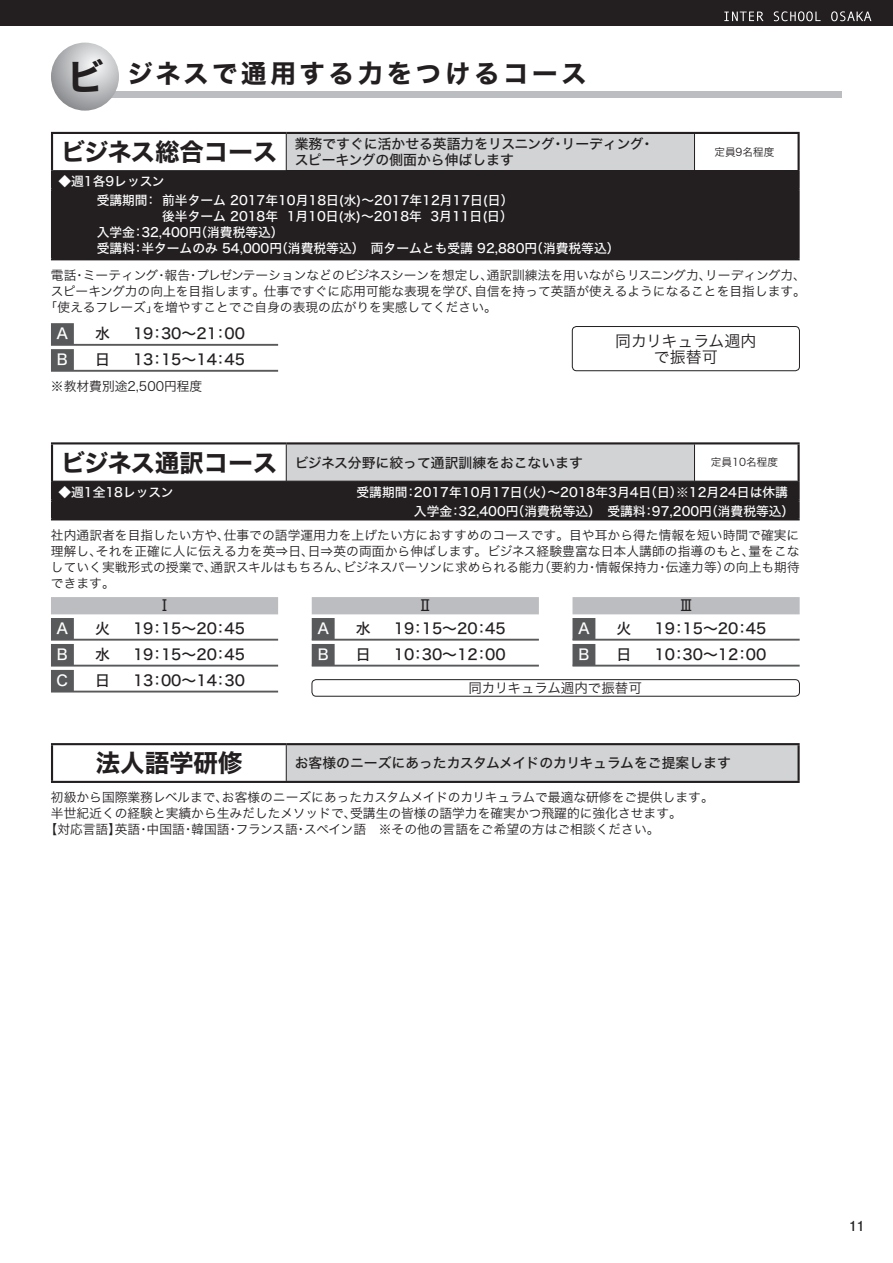
<style>
.page{position:relative;width:893px;height:1263px;background:#fff}
.page>*{position:absolute;margin:0;border:0;box-sizing:border-box;transform-origin:0 0}
.t1{font:25.5px "Hira Kaku Std W7 90 msp RKSJ H";letter-spacing:.14em;color:#231f20}
.t2{font:24.45px "Hira Kaku Std W7 90 msp RKSJ H";color:#231f20}
.t3{font:15.9px/15.9px "Hira Kaku Std W3 90 msp RKSJ H";color:#231f20;text-align:center}
.t4{font:14.85px "Hira Kaku Std W5 90 msp RKSJ H";color:#231f20}
.t5{font:14.85px "Hira Kaku Std W5 90 msp RKSJ H";color:#fff}
.t6{font:14.85px "Shin Go Pro Regular 90 msp RKSJ H";color:#231f20}
.t7{font:13.8px/15.9px "Hira Kaku Std W5 90 msp RKSJ H";color:#231f20}
.t8{font:13.8px "Futo Go B101 Pro Bold 90 msp RKSJ H";color:#231f20}
.t9{font:13.5px "Hira Kaku Std W3 90 msp RKSJ H";color:#231f20}
.t10{font:12.75px/15.9px "Hira Kaku Std W3 90 msp RKSJ H";color:#231f20;text-align:justify}
.t11{font:12.75px/19.2px "Hira Kaku Std W5 90 msp RKSJ H";color:#fff}
.t12{font:10.65px "Hira Kaku Std W3 90 msp RKSJ H";color:#231f20}
.s1{font-size:37.2px}
.s2{font-family:"Hira Kaku Std W7 90 msp RKSJ H";font-size:24.45px}
</style>
<div class="page">
<div style="left:0;top:0;width:893px;height:26px;background:#231f20"></div>
<svg style="left:724px;top:11px;width:147px;height:10px"></svg>
<div style="left:106px;top:91px;width:736px;height:7px;background:#bbbdc0"></div>
<svg style="left:51px;top:43px;width:68px;height:68px;background:#bdbfc1"></svg>
<div style="left:286px;top:133px;width:408px;height:38px;background:#d1d3d4"></div>
<div style="left:53px;top:171px;width:744px;height:87px;background:#231f20"></div>
<div style="left:286px;top:171px;width:512px;height:19px;background:#231f20"></div>
<hr style="left:51px;top:132px;width:235px;height:2px;background:#231f20">
<hr style="left:51px;top:134px;width:2px;height:37px;background:#231f20">
<hr style="left:286px;top:132px;width:514px;height:2px;background:#231f20">
<hr style="left:797px;top:134px;width:3px;height:37px;background:#231f20">
<svg style="left:51px;top:171px;width:2px;height:18px"></svg>
<hr style="left:51px;top:189px;width:235px;height:2px;background:#231f20">
<hr style="left:51px;top:191px;width:2px;height:67px;background:#231f20">
<hr style="left:286px;top:189px;width:514px;height:2px;background:#231f20">
<hr style="left:51px;top:258px;width:749px;height:2px;background:#231f20">
<hr style="left:286px;top:134px;width:1px;height:36px;background:#231f20">
<hr style="left:694px;top:134px;width:1px;height:36px;background:#231f20">
<hr style="left:53px;top:170px;width:233px;height:1px;background:#231f20">
<hr style="left:286px;top:170px;width:408px;height:1px;background:#231f20">
<hr style="left:694px;top:170px;width:103px;height:1px;background:#231f20">
<hr style="left:797px;top:171px;width:3px;height:18px;background:#231f20">
<hr style="left:797px;top:191px;width:3px;height:67px;background:#231f20">
<hr style="left:51px;top:344px;width:227px;height:2px;background:#58595b">
<div style="left:51px;top:323px;width:23px;height:22px;background:#58595b"></div>
<hr style="left:51px;top:370px;width:227px;height:2px;background:#58595b">
<div style="left:51px;top:349px;width:23px;height:22px;background:#58595b"></div>
<div style="left:572px;top:326px;width:228px;height:45px;border:1px solid #231f20;border-radius:4px"></div>
<div style="left:286px;top:744px;width:512px;height:38px;background:#d1d3d4"></div>
<hr style="left:286px;top:745px;width:1px;height:36px;background:#231f20">
<hr style="left:51px;top:743px;width:235px;height:2px;background:#231f20">
<hr style="left:51px;top:745px;width:2px;height:36px;background:#231f20">
<hr style="left:286px;top:743px;width:514px;height:2px;background:#231f20">
<hr style="left:797px;top:745px;width:3px;height:36px;background:#231f20">
<hr style="left:51px;top:781px;width:749px;height:2px;background:#231f20">
<div style="left:286px;top:443px;width:408px;height:38px;background:#d1d3d4"></div>
<hr style="left:51px;top:442px;width:235px;height:2px;background:#231f20">
<hr style="left:51px;top:444px;width:2px;height:37px;background:#231f20">
<hr style="left:286px;top:442px;width:514px;height:2px;background:#231f20">
<hr style="left:797px;top:444px;width:3px;height:37px;background:#231f20">
<div style="left:51px;top:481px;width:746px;height:37px;background:#231f20"></div>
<hr style="left:286px;top:499px;width:514px;height:2px;background:#231f20">
<hr style="left:51px;top:518px;width:749px;height:2px;background:#231f20">
<hr style="left:286px;top:444px;width:1px;height:37px;background:#231f20">
<hr style="left:694px;top:444px;width:1px;height:37px;background:#231f20">
<hr style="left:53px;top:481px;width:233px;height:1px;background:#231f20">
<hr style="left:286px;top:481px;width:511px;height:1px;background:#231f20">
<hr style="left:797px;top:481px;width:3px;height:18px;background:#231f20">
<hr style="left:797px;top:501px;width:3px;height:17px;background:#231f20">
<div style="left:51px;top:597px;width:227px;height:17px;background:#bbbdc0"></div>
<hr style="left:51px;top:639px;width:227px;height:2px;background:#58595b">
<div style="left:51px;top:618px;width:23px;height:22px;background:#58595b"></div>
<hr style="left:51px;top:665px;width:227px;height:2px;background:#58595b">
<div style="left:51px;top:644px;width:23px;height:22px;background:#58595b"></div>
<hr style="left:51px;top:691px;width:227px;height:2px;background:#58595b">
<div style="left:51px;top:670px;width:23px;height:22px;background:#58595b"></div>
<div style="left:312px;top:597px;width:227px;height:17px;background:#bbbdc0"></div>
<hr style="left:312px;top:639px;width:227px;height:2px;background:#58595b">
<div style="left:312px;top:618px;width:23px;height:22px;background:#58595b"></div>
<hr style="left:312px;top:665px;width:227px;height:2px;background:#58595b">
<div style="left:312px;top:644px;width:23px;height:22px;background:#58595b"></div>
<div style="left:572px;top:597px;width:228px;height:17px;background:#bbbdc0"></div>
<hr style="left:572px;top:639px;width:228px;height:2px;background:#58595b">
<div style="left:572px;top:618px;width:23px;height:22px;background:#58595b"></div>
<hr style="left:572px;top:665px;width:228px;height:2px;background:#58595b">
<div style="left:572px;top:644px;width:23px;height:22px;background:#58595b"></div>
<div style="left:312px;top:679px;width:488px;height:17px;border:1px solid #231f20;border-radius:4px"></div>
<h1 class="t1" style="left:66px;top:64px;width:522px"><span class="s1">ビ</span> ジネスで通用する力をつけるコース</h1>
<h2 class="t2" style="left:61px;top:143px;width:218px">ビジネス総合コース</h2>
<p class="t7" style="left:295px;top:138px;width:361px">業務ですぐに活かせる英語力をリスニング・リーディング・スピーキングの側面から伸ばします</p>
<p class="t12" style="left:714px;top:148px;width:62px">定員9名程度</p>
<p class="t11" style="left:97px;top:173px;width:418px;text-indent:-38px">◆週1各9レッスン<br>受講期間： 前半ターム 2017年10月18日(水)～2017年12月17日(日）</p>
<p class="t11" style="left:97px;top:210px;width:524px;line-height:15.9px;text-indent:65px">後半ターム 2018年 1月10日(水)～2018年 3月11日(日）<br>入学金：32,400円（消費税等込）<br>受講料：半タームのみ 54,000円（消費税等込）　両タームとも受講 92,880円（消費税等込）</p>
<p class="t10" style="left:51px;top:269px;width:756px">電話・ミーティング・報告・プレゼンテーションなどのビジネスシーンを想定し、通訳訓練法を用いながらリスニング力、リーディング力、</p>
<p class="t10" style="left:51px;top:285px;width:756px">スピーキング力の向上を目指します。仕事ですぐに応用可能な表現を学び、自信を持って英語が使えるようになることを目指します。</p>
<p class="t10" style="left:45px;top:301px;width:454px">「使えるフレーズ」を増やすことでご自身の表現の広がりを実感してください。</p>
<p class="t5" style="left:57px;top:328px;width:13px">A</p>
<p class="t4" style="left:95px;top:328px;width:16px">水</p>
<p class="t4" style="left:133px;top:328px;width:113px">19：30～21：00</p>
<p class="t5" style="left:57px;top:354px;width:12px">B</p>
<p class="t4" style="left:95px;top:354px;width:16px">日</p>
<p class="t4" style="left:133px;top:354px;width:113px">13：15～14：45</p>
<p class="t10" style="left:51px;top:380px;width:153px">※教材費別途2,500円程度</p>
<p class="t3" style="left:615px;top:335px;width:143px">同カリキュラム週内で振替可</p>
<p class="t7" style="left:61px;top:456px;width:523px"><span class="s2">ビジネス通訳コース</span> ビジネス分野に絞って通訳訓練をおこないます</p>
<p class="t12" style="left:711px;top:458px;width:69px">定員10名程度</p>
<p class="t11" style="left:58px;top:484px;width:117px">◆週1全18レッスン</p>
<p class="t11" style="left:414px;top:484px;width:382px;text-indent:-57px">受講期間：2017年10月17日（火）～2018年3月4日（日）※12月24日は休講入学金：32,400円（消費税等込）　受講料：97,200円（消費税等込）</p>
<p class="t10" style="left:51px;top:529px;width:750px">社内通訳者を目指したい方や、仕事での語学運用力を上げたい方におすすめのコースです。目や耳から得た情報を短い時間で確実に理解し、それを正確に人に伝える力を英⇒日、日⇒英の両面から伸ばします。ビジネス経験豊富な日本人講師の指導のもと、量をこなしていく実戦形式の授業で、通訳スキルはもちろん、ビジネスパーソンに求められる能力（要約力・情報保持力・伝達力等）の向上も期待できます。</p>
<p class="t6" style="left:157px;top:600px;width:16px">Ⅰ</p>
<p class="t5" style="left:57px;top:623px;width:13px">A</p>
<p class="t4" style="left:95px;top:623px;width:16px">火</p>
<p class="t4" style="left:133px;top:623px;width:113px">19：15～20：45</p>
<p class="t5" style="left:57px;top:649px;width:12px">B</p>
<p class="t4" style="left:95px;top:649px;width:16px">水</p>
<p class="t4" style="left:133px;top:649px;width:113px">19：15～20：45</p>
<p class="t5" style="left:57px;top:675px;width:13px">C</p>
<p class="t4" style="left:95px;top:675px;width:16px">日</p>
<p class="t4" style="left:133px;top:675px;width:113px">13：00～14：30</p>
<p class="t6" style="left:418px;top:600px;width:16px">Ⅱ</p>
<p class="t6" style="left:679px;top:600px;width:16px">Ⅲ</p>
<p class="t5" style="left:317px;top:623px;width:13px">A</p>
<p class="t4" style="left:356px;top:623px;width:16px">水</p>
<p class="t4" style="left:394px;top:623px;width:113px">19：15～20：45</p>
<p class="t5" style="left:318px;top:649px;width:12px">B</p>
<p class="t4" style="left:356px;top:649px;width:16px">日</p>
<p class="t4" style="left:394px;top:649px;width:113px">10：30～12：00</p>
<p class="t5" style="left:578px;top:623px;width:13px">A</p>
<p class="t4" style="left:616px;top:623px;width:16px">火</p>
<p class="t4" style="left:654px;top:623px;width:113px">19：15～20：45</p>
<p class="t5" style="left:578px;top:649px;width:12px">B</p>
<p class="t4" style="left:616px;top:649px;width:16px">日</p>
<p class="t4" style="left:654px;top:649px;width:113px">10：30～12：00</p>
<p class="t9" style="left:468px;top:683px;width:175px">同カリキュラム週内で振替可</p>
<h2 class="t2" style="left:96px;top:754px;width:148px">法人語学研修</h2>
<p class="t7" style="left:295px;top:757px;width:437px">お客様のニーズにあったカスタムメイドのカリキュラムをご提案します</p>
<p class="t10" style="left:51px;top:791px;width:664px">初級から国際業務レベルまで、お客様のニーズにあったカスタムメイドのカリキュラムで最適な研修をご提供します。</p>
<p class="t10" style="left:51px;top:807px;width:632px">半世紀近くの経験と実績から生みだしたメソッドで、受講生の皆様の語学力を確実かつ飛躍的に強化させます。</p>
<p class="t10" style="left:45px;top:823px;width:616px">【対応言語】英語・中国語・韓国語・フランス語・スペイン語　※その他の言語をご希望の方はご相談ください。</p>
<p class="t8" style="left:849px;top:1221px;width:17px">11</p>
</div>
